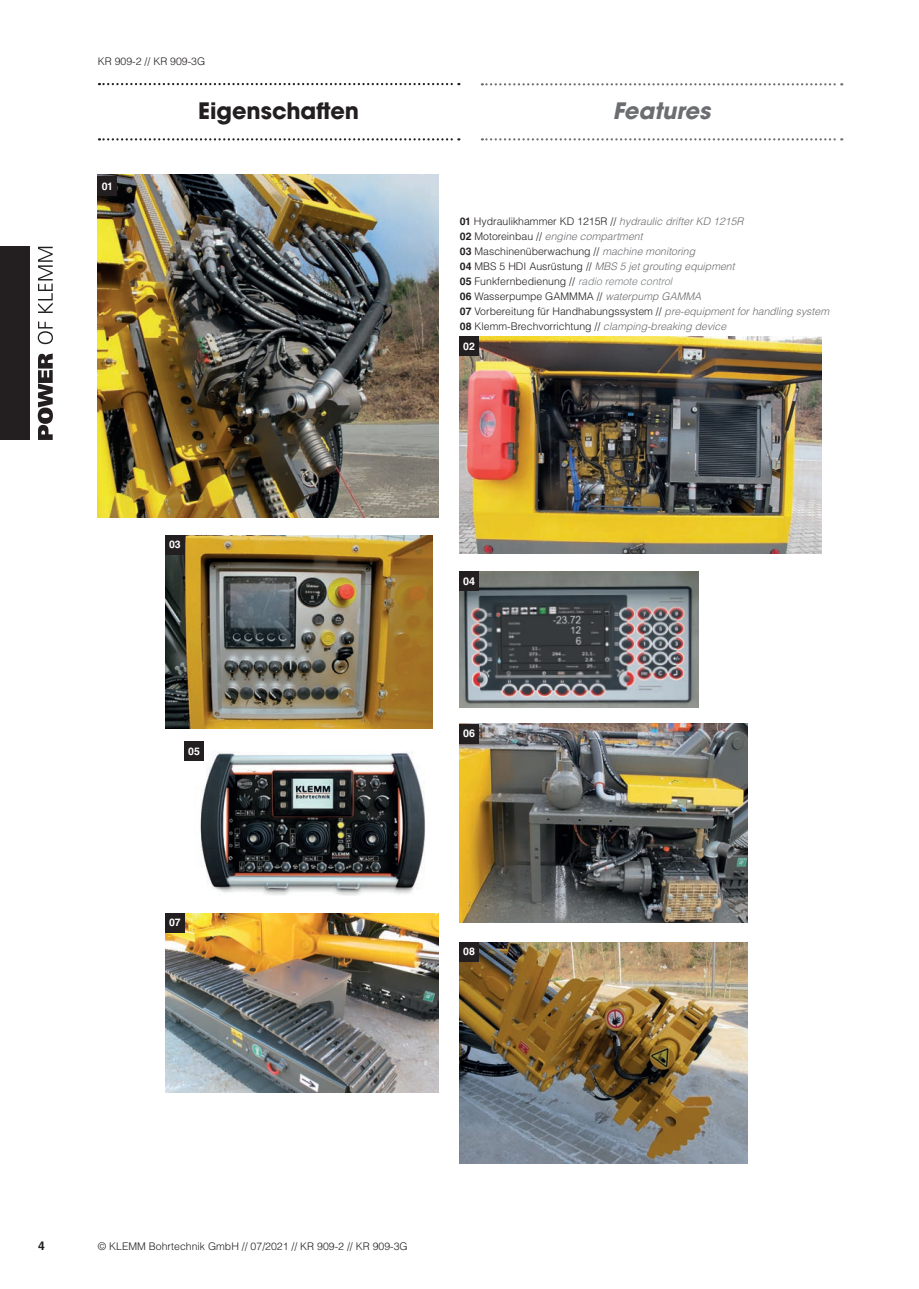
<style>
.page{position:relative;width:919px;height:1289px;background:#fff}
.page>*{position:absolute;margin:0;border:0;box-sizing:border-box;transform-origin:0 0}
.t1{font:700 22.5px "ITC Avant Garde Std";color:#231f20}
.t2{font:italic 700 22.5px "ITC Avant Garde Std";color:#6c6d70}
.t3{font:700 12px "Helvetica LT Std";color:#231f20}
.t4{font:700 10.65px "Helvetica LT Std";color:#fff}
.t5{font:300 10.5px/15px "Helvetica LT Std";color:#231f20}
.t6{font:700 10.5px "Helvetica LT Std";color:#fff}
.s1{font-weight:700}
.s2{font-style:italic;color:#6c6d70}
.s3{font-style:italic;color:#7c8084}
</style>
<div class="page">
<div style="left:0;top:247px;width:30px;height:193px;background:#231f20"></div>
<svg style="left:38px;top:353px;width:15px;height:87px"></svg>
<svg style="left:38px;top:321px;width:15px;height:23px"></svg>
<svg style="left:38px;top:247px;width:15px;height:66px"></svg>
<img style="left:459px;top:724px;width:288px;height:198px">
<svg style="left:99px;top:83px;width:360px;height:2px"></svg>
<svg style="left:482px;top:83px;width:360px;height:2px"></svg>
<svg style="left:99px;top:138px;width:360px;height:2px"></svg>
<svg style="left:482px;top:138px;width:360px;height:2px"></svg>
<img style="left:184px;top:752px;width:242px;height:143px">
<div style="left:184px;top:741px;width:20px;height:19px;background:#231f20"></div>
<img style="left:165px;top:535px;width:267px;height:193px">
<div style="left:165px;top:535px;width:19px;height:19px;background:#231f20"></div>
<img style="left:459px;top:337px;width:361px;height:216px">
<div style="left:459px;top:337px;width:19px;height:19px;background:#231f20"></div>
<img style="left:459px;top:942px;width:288px;height:221px">
<div style="left:459px;top:942px;width:19px;height:19px;background:#231f20"></div>
<div style="left:459px;top:724px;width:19px;height:19px;background:#231f20"></div>
<img style="left:459px;top:571px;width:239px;height:136px">
<div style="left:459px;top:571px;width:19px;height:19px;background:#231f20"></div>
<img style="left:98px;top:175px;width:340px;height:342px">
<div style="left:98px;top:177px;width:19px;height:19px;background:#231f20"></div>
<img style="left:165px;top:913px;width:273px;height:179px">
<div style="left:165px;top:913px;width:19px;height:19px;background:#231f20"></div>
<p class="t5" style="left:98px;top:54px;width:109px">KR 909-2 // KR 909-3G</p>
<p class="t6" style="left:102px;top:180px;width:13px">01</p>
<h1 class="t1" style="left:198px;top:96px;width:162px">Eigenschaften</h1>
<h1 class="t2" style="left:613px;top:96px;width:99px">Features</h1>
<p class="t5" style="left:460px;top:213px;width:370px"><span class="s1">01</span> Hydraulikhammer KD 1215R // <span class="s2">hydraulic drifter KD 1215R<br></span><span class="s1">02</span> Motoreinbau // <span class="s2">engine compartment<br></span><span class="s1">03</span> Maschinenüberwachung // <span class="s2">machine monitoring<br></span><span class="s1">04</span> MBS 5 HDI Ausrüstung // <span class="s2">MBS 5 jet grouting equipment<br></span><span class="s1">05</span> Funkfernbedienung // <span class="s3">radio remote control<br></span><span class="s1">06</span> Wasserpumpe GAMMMA // <span class="s2">waterpump GAMMA<br></span><span class="s1">07</span> Vorbereitung für Handhabungssystem // <span class="s2">pre-equipment for handling system </span><span class="s1">08</span> Klemm-Brechvorrichtung // <span class="s2">clamping-breaking device</span></p>
<p class="t6" style="left:463px;top:340px;width:13px">02</p>
<p class="t6" style="left:169px;top:538px;width:13px">03</p>
<p class="t6" style="left:188px;top:745px;width:13px">05</p>
<p class="t6" style="left:169px;top:916px;width:13px">07</p>
<p class="t4" style="left:463px;top:574px;width:13px">04</p>
<p class="t4" style="left:463px;top:727px;width:13px">06</p>
<p class="t6" style="left:463px;top:945px;width:13px">08</p>
<p class="t3" style="left:38px;top:1238px;width:8px">4</p>
<p class="t5" style="left:98px;top:1238px;width:311px">© KLEMM Bohrtechnik GmbH // 07/2021 // KR 909-2 // KR 909-3G</p>
</div>
